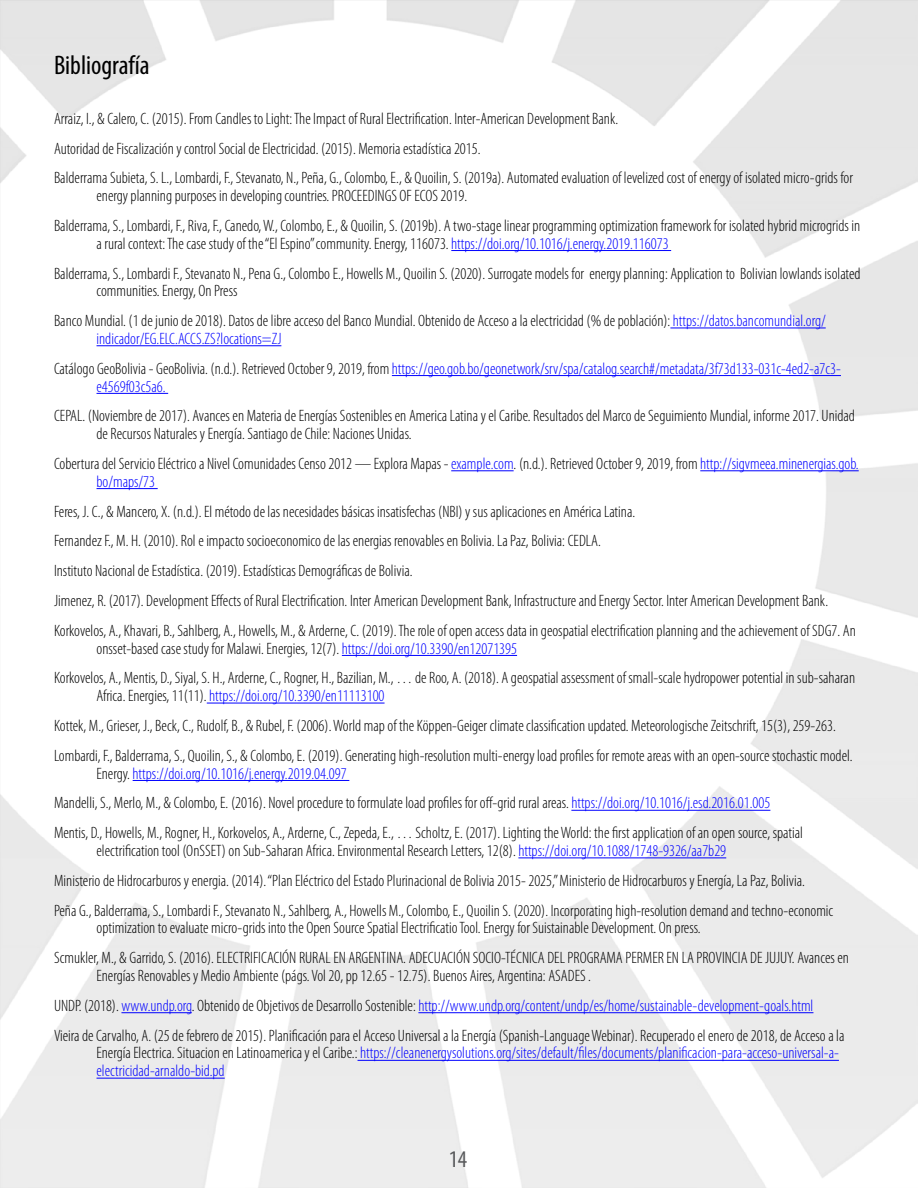
<style>
.page{position:relative;width:918px;height:1188px;background:#fff}
.page>*{position:absolute;margin:0;border:0;box-sizing:border-box;transform-origin:0 0}
.t1{font:condensed 27px "Myriad Pro";color:#000}
.t2{font:condensed 24px "Myriad Pro";color:#58595b}
.t3{font:300 condensed 16.5px/29.8px "Myriad Pro";color:#000}
.t4{font:300 condensed 16.5px/29.8px "Myriad Pro";color:#00f}
.s1{color:#00f}
.s2{color:#000}
</style>
<div class="page">
<img style="left:0;top:0;width:918px;height:1188px">
<hr style="left:451px;top:250px;width:220px;height:1px;background:#00f">
<hr style="left:670px;top:328px;width:156px;height:1px;background:#00f">
<hr style="left:97px;top:345px;width:184px;height:1px;background:#00f">
<hr style="left:392px;top:375px;width:449px;height:1px;background:#00f">
<hr style="left:97px;top:393px;width:71px;height:1px;background:#00f">
<hr style="left:451px;top:470px;width:63px;height:1px;background:#00f">
<hr style="left:700px;top:470px;width:159px;height:1px;background:#00f">
<hr style="left:97px;top:488px;width:61px;height:1px;background:#00f">
<hr style="left:342px;top:655px;width:175px;height:1px;background:#00f">
<hr style="left:207px;top:703px;width:178px;height:1px;background:#00f">
<hr style="left:133px;top:780px;width:216px;height:1px;background:#00f">
<hr style="left:571px;top:810px;width:199px;height:1px;background:#00f">
<hr style="left:518px;top:857px;width:208px;height:1px;background:#00f">
<hr style="left:121px;top:1012px;width:71px;height:1px;background:#00f">
<hr style="left:418px;top:1012px;width:395px;height:1px;background:#00f">
<hr style="left:358px;top:1060px;width:481px;height:1px;background:#00f">
<hr style="left:97px;top:1078px;width:128px;height:1px;background:#00f">
<h1 class="t1" style="left:54px;top:49px;width:97px">Bibliografía</h1>
<p class="t3" style="left:54px;top:104px;width:801px">Arraiz, I., &amp; Calero, C. (2015). From Candles to Light: The Impact of Rural Electrification. Inter-American Development Bank.<br>Autoridad de Fiscalización y control Social de Electricidad. (2015). Memoria estadística 2015.<br>Balderrama Subieta, S. L., Lombardi, F., Stevanato, N., Peña, G., Colombo, E., &amp; Quoilin, S. (2019a). Automated evaluation of levelized cost of energy of isolated micro-grids for</p>
<p class="t3" style="left:54px;top:181px;width:808px;text-indent:43px">energy planning purposes in developing countries. PROCEEDINGS OF ECOS 2019.<br>Balderrama, S., Lombardi, F., Riva, F., Canedo, W., Colombo, E., &amp; Quoilin, S. (2019b). A two-stage linear programming optimization framework for isolated hybrid microgrids in</p>
<p class="t3" style="left:54px;top:229px;width:808px;text-indent:43px">a rural context: The case study of the “El Espino” community. Energy, 116073. <span class="s1">https://doi.org/10.1016/j.energy.2019.116073<br></span>Balderrama, S., Lombardi F., Stevanato N., Pena G., Colombo E., Howells M., Quoilin S. (2020). Surrogate models for energy planning: Application to Bolivian lowlands isolated</p>
<p class="t3" style="left:54px;top:276px;width:773px;text-indent:43px">communities. Energy, On Press<br>Banco Mundial. (1 de junio de 2018). Datos de libre acceso del Banco Mundial. Obtenido de Acceso a la electricidad (% de población): <span class="s1">https://datos.bancomundial.org/</span></p>
<p class="t4" style="left:54px;top:324px;width:788px;text-indent:43px">indicador/EG.ELC.ACCS.ZS?locations=ZJ<br><span class="s2">Catálogo GeoBolivia - GeoBolivia. (n.d.). Retrieved October 9, 2019, from</span> https://geo.gob.bo/geonetwork/srv/spa/catalog.search#/metadata/3f73d133-031c-4ed2-a7c3-</p>
<p class="t4" style="left:97px;top:372px;width:71px">e4569f03c5a6.</p>
<p class="t3" style="left:97px;top:407px;width:760px;line-height:17.9px;text-indent:-43px">CEPAL. (Noviembre de 2017). Avances en Materia de Energías Sostenibles en America Latina y el Caribe. Resultados del Marco de Seguimiento Mundial, informe 2017. Unidad de Recursos Naturales y Energía. Santiago de Chile: Naciones Unidas.</p>
<p class="t3" style="left:97px;top:455px;width:764px;line-height:17.9px;text-indent:-43px">Cobertura del Servicio Eléctrico a Nivel Comunidades Censo 2012 — Explora Mapas - <span class="s1">example.com</span>. (n.d.). Retrieved October 9, 2019, from <span class="s1">http://sigvmeea.minenergias.gob. bo/maps/73</span></p>
<p class="t3" style="left:54px;top:497px;width:803px">Feres, J. C., &amp; Mancero, X. (n.d.). El método de las necesidades básicas insatisfechas (NBI) y sus aplicaciones en América Latina.<br>Fernandez F., M. H. (2010). Rol e impacto socioeconomico de las energias renovables en Bolivia. La Paz, Bolivia: CEDLA.<br>Instituto Nacional de Estadística. (2019). Estadísticas Demográficas de Bolivia.<br>Jimenez, R. (2017). Development Effects of Rural Electrification. Inter American Development Bank, Infrastructure and Energy Sector. Inter American Development Bank.<br>Korkovelos, A., Khavari, B., Sahlberg, A., Howells, M., &amp; Arderne, C. (2019). The role of open access data in geospatial electrification planning and the achievement of SDG7. An</p>
<p class="t3" style="left:54px;top:634px;width:803px;text-indent:43px">onsset-based case study for Malawi. Energies, 12(7). <span class="s1">https://doi.org/10.3390/en12071395<br></span>Korkovelos, A., Mentis, D., Siyal, S. H., Arderne, C., Rogner, H., Bazilian, M., … de Roo, A. (2018). A geospatial assessment of small-scale hydropower potential in sub-saharan</p>
<p class="t3" style="left:54px;top:681px;width:800px;text-indent:43px">Africa. Energies, 11(11). <span class="s1">https://doi.org/10.3390/en11113100<br></span>Kottek, M., Grieser, J., Beck, C., Rudolf, B., &amp; Rubel, F. (2006). World map of the Köppen-Geiger climate classification updated. Meteorologische Zeitschrift, 15(3), 259-263.<br>Lombardi, F., Balderrama, S., Quoilin, S., &amp; Colombo, E. (2019). Generating high-resolution multi-energy load profiles for remote areas with an open-source stochastic model.</p>
<p class="t3" style="left:54px;top:759px;width:751px;text-indent:43px">Energy. <span class="s1">https://doi.org/10.1016/j.energy.2019.04.097<br></span>Mandelli, S., Merlo, M., &amp; Colombo, E. (2016). Novel procedure to formulate load profiles for off-grid rural areas. <span class="s1">https://doi.org/10.1016/j.esd.2016.01.005<br></span>Mentis, D., Howells, M., Rogner, H., Korkovelos, A., Arderne, C., Zepeda, E., … Scholtz, E. (2017). Lighting the World: the first application of an open source, spatial</p>
<p class="t3" style="left:54px;top:836px;width:781px;text-indent:43px">electrification tool (OnSSET) on Sub-Saharan Africa. Environmental Research Letters, 12(8). <span class="s1">https://doi.org/10.1088/1748-9326/aa7b29<br></span>Ministerio de Hidrocarburos y energia. (2014). “Plan Eléctrico del Estado Plurinacional de Bolivia 2015- 2025,” Ministerio de Hidrocarburos y Energía, La Paz, Bolivia.<br>Peña G., Balderrama, S., Lombardi F., Stevanato N., Sahlberg, A., Howells M., Colombo, E., Quoilin S. (2020). Incorporating high-resolution demand and techno-economic</p>
<p class="t3" style="left:54px;top:913px;width:797px;text-indent:43px">optimization to evaluate micro-grids into the Open Source Spatial Electrificatio Tool. Energy for Suistainable Development. On press.<br>Scmukler, M., &amp; Garrido, S. (2016). ELECTRIFICACIÓN RURAL EN ARGENTINA. ADECUACIÓN SOCIO-TÉCNICA DEL PROGRAMA PERMER EN LA PROVINCIA DE JUJUY. Avances en</p>
<p class="t3" style="left:54px;top:961px;width:792px;text-indent:43px">Energías Renovables y Medio Ambiente (págs. Vol 20, pp 12.65 - 12.75). Buenos Aires, Argentina: ASADES .<br>UNDP. (2018). <span class="s1">www.undp.org</span>. Obtenido de Objetivos de Desarrollo Sostenible: <span class="s1">http://www.undp.org/content/undp/es/home/sustainable-development-goals.html<br></span>Vieira de Carvalho, A. (25 de febrero de 2015). Planificación para el Acceso Universal a la Energía (Spanish-Language Webinar). Recuperado el enero de 2018, de Acceso a la</p>
<p class="t4" style="left:97px;top:1044px;width:744px;line-height:17.9px"><span class="s2">Energía Electrica. Situacion en Latinoamerica y el Caribe.:</span> https://cleanenergysolutions.org/sites/default/files/documents/planificacion-para-acceso-universal-a&shy;electricidad-arnaldo-bid.pd</p>
<h2 class="t2" style="left:449px;top:1144px;width:20px">14</h2>
</div>
